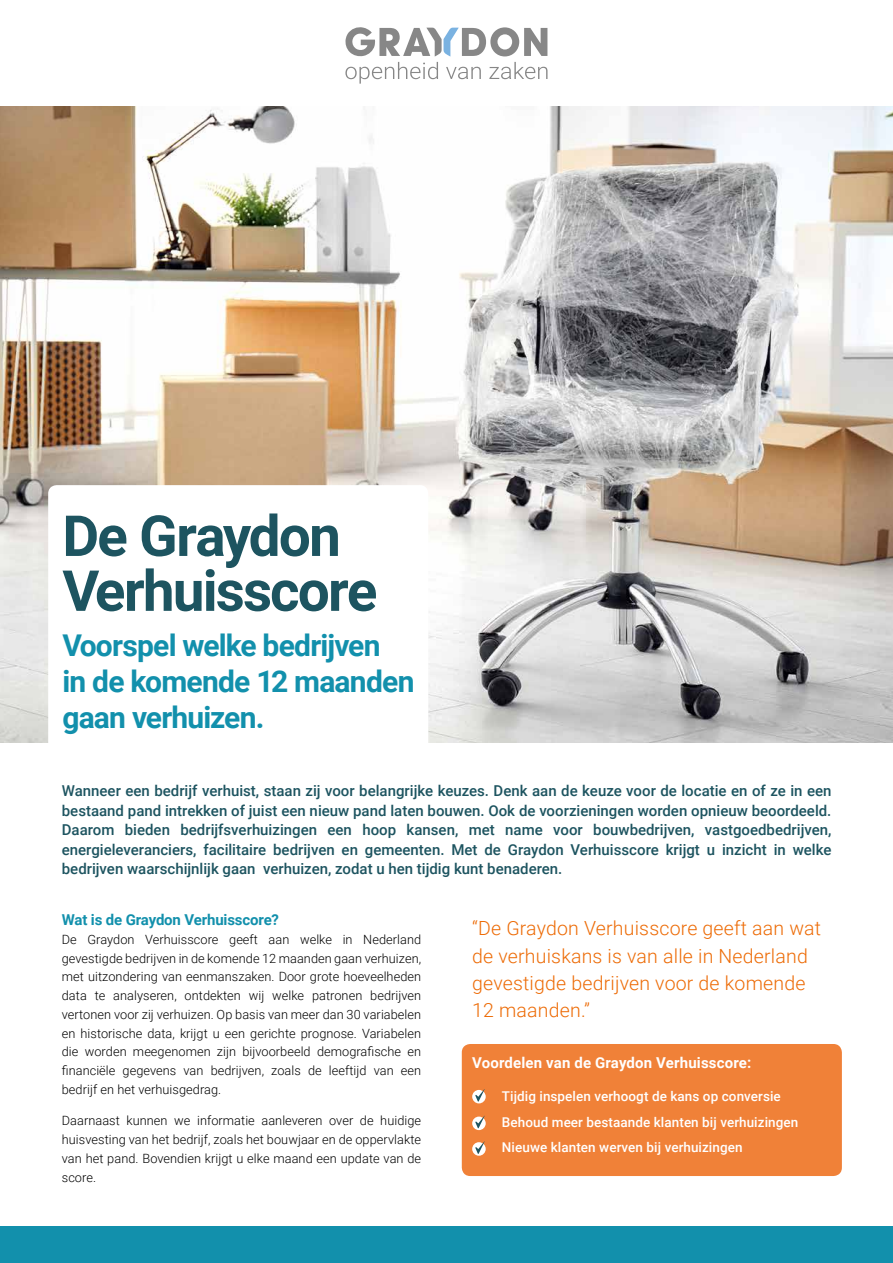
<style>
.page{position:relative;width:893px;height:1263px;background:#fff}
.page>*{position:absolute;margin:0;border:0;box-sizing:border-box;transform-origin:0 0}
.t1{font:700 56.55px/54.9px "Roboto";letter-spacing:-.03em;color:#1d5460}
.t2{font:700 30px/36px "Roboto";letter-spacing:-.025em;color:#1290ac}
.t3{font:300 19.5px/27px "Roboto";letter-spacing:.01em;color:#ed6b06}
.t4{font:500 15px/19.5px "Roboto";color:#1d5460;text-align:justify}
.t5{font:700 15px "Roboto";letter-spacing:.01em;color:#fff}
.t6{font:700 15px "Roboto";letter-spacing:-.01em;color:#1290ac}
.t7{font:500 13.5px/25.5px "Roboto";letter-spacing:.005em;color:#fff}
.t8{font:300 12.75px/18.8px "Roboto";letter-spacing:.005em;color:#000;text-align:justify}
</style>
<div class="page">
<div style="left:462px;top:1044px;width:380px;height:132px;background:#f08138;border-radius:9px"></div>
<img style="left:0;top:106px;width:893px;height:636px">
<div style="left:48px;top:485px;width:380px;height:274px;background:#fff;border-radius:9px"></div>
<svg style="left:345px;top:27px;width:202px;height:57px"></svg>
<div style="left:0;top:1227px;width:893px;height:36px;background:#1290ac"></div>
<svg style="left:472px;top:1090px;width:14px;height:13px"></svg>
<svg style="left:475px;top:1089px;width:10px;height:12px"></svg>
<svg style="left:472px;top:1142px;width:14px;height:14px"></svg>
<svg style="left:475px;top:1141px;width:10px;height:13px"></svg>
<svg style="left:472px;top:1116px;width:14px;height:14px"></svg>
<svg style="left:475px;top:1115px;width:10px;height:13px"></svg>
<h1 class="t1" style="left:62px;top:506px;width:317px">De Graydon<br>Verhuisscore</h1>
<h2 class="t2" style="left:62px;top:626px;width:354px">Voorspel welke bedrijven<br>in de komende 12 maanden gaan verhuizen.</h2>
<p class="t4" style="left:62px;top:781px;width:771px">Wanneer een bedrijf verhuist, staan zij voor belangrijke keuzes. Denk aan de keuze voor de locatie en of ze in een bestaand pand intrekken of juist een nieuw pand laten bouwen. Ook de voorzieningen worden opnieuw beoordeeld.<br>Daarom bieden bedrijfsverhuizingen een hoop kansen, met name voor bouwbedrijven, vastgoedbedrijven, energieleveranciers, facilitaire bedrijven en gemeenten. Met de Graydon Verhuisscore krijgt u inzicht in welke bedrijven waarschijnlijk gaan verhuizen, zodat u hen tijdig kunt benaderen.</p>
<p class="t6" style="left:62px;top:909px;width:219px">Wat is de Graydon Verhuisscore?</p>
<p class="t8" style="left:62px;top:929px;width:361px">De Graydon Verhuisscore geeft aan welke in Nederland gevestigde bedrijven in de komende 12 maanden gaan verhuizen, met uitzondering van eenmanszaken. Door grote hoeveelheden data te analyseren, ontdekten wij welke patronen bedrijven vertonen voor zij verhuizen. Op basis van meer dan 30 variabelen en historische data, krijgt u een gerichte prognose. Variabelen die worden meegenomen zijn bijvoorbeeld demografische en financiële gegevens van bedrijven, zoals de leeftijd van een bedrijf en het verhuisgedrag.</p>
<p class="t8" style="left:62px;top:1111px;width:361px">Daarnaast kunnen we informatie aanleveren over de huidige huisvesting van het bedrijf, zoals het bouwjaar en de oppervlakte van het pand. Bovendien krijgt u elke maand een update van de score.</p>
<h3 class="t3" style="left:472px;top:914px;width:350px">“De Graydon Verhuisscore geeft aan wat de verhuiskans is van alle in Nederland gevestigde bedrijven voor de komende<br>12 maanden.”</h3>
<p class="t5" style="left:472px;top:1052px;width:281px">Voordelen van de Graydon Verhuisscore:</p>
<p class="t7" style="left:502px;top:1083px;width:298px">Tijdig inspelen verhoogt de kans op conversie<br>Behoud meer bestaande klanten bij verhuizingen<br>Nieuwe klanten werven bij verhuizingen</p>
</div>
